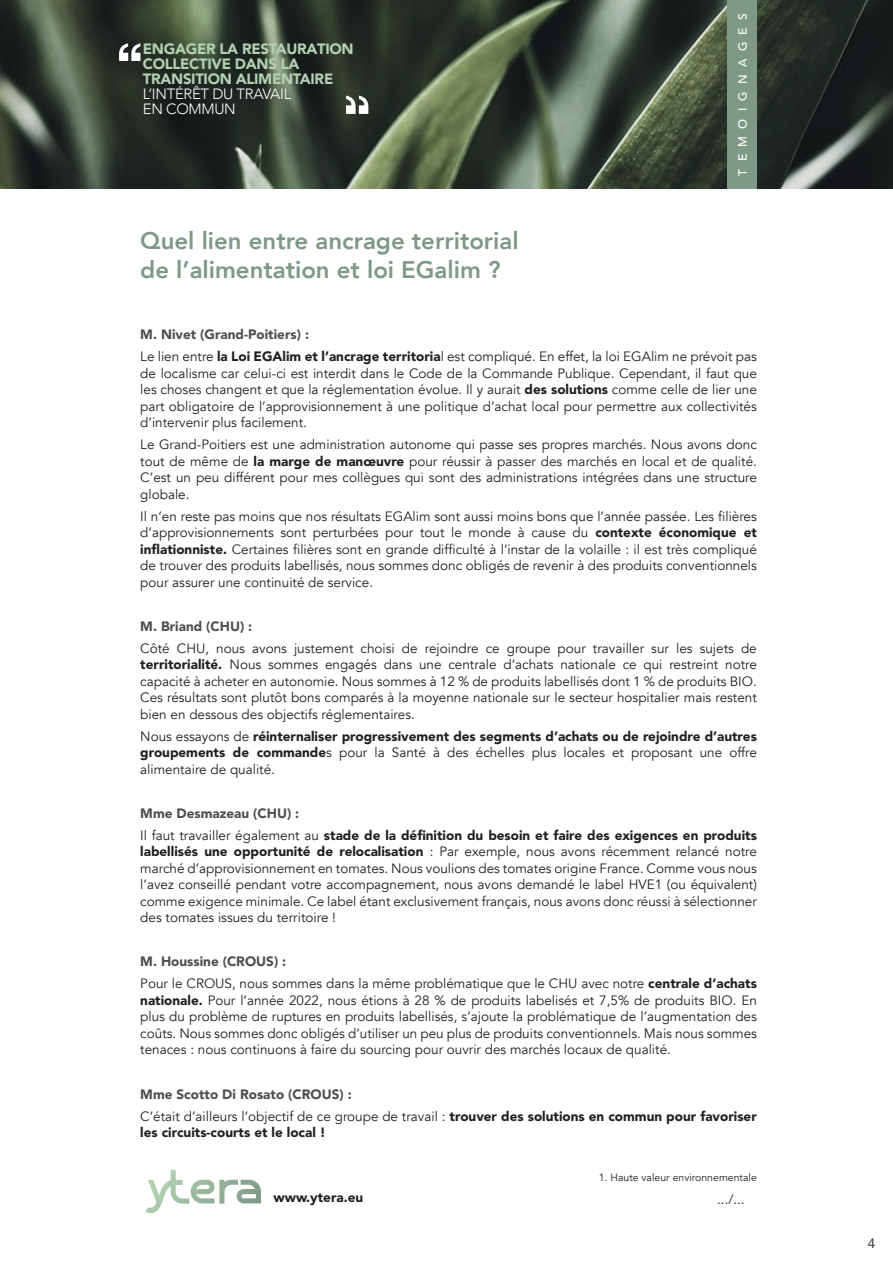
<style>
.page{position:relative;width:893px;height:1263px;background:#fff}
.page>*{position:absolute;margin:0;border:0;box-sizing:border-box;transform-origin:0 0}
.t1{font:800 24px/28.8px "Avenir";color:#7e9986}
.t2{font:900 14.85px/14.9px "Avenir";letter-spacing:-.02em;color:#b1d1b0}
.t3{font:300 14.85px/14.9px "Avenir";letter-spacing:-.02em;color:#fff}
.t4{font:13.5px/16.5px "Avenir";color:#231f20;text-align:justify}
.t5{font:900 13.5px/16.5px "Avenir";color:#231f20;text-align:justify}
.t6{font:900 13.5px "Avenir";color:#4d4f4e}
.t7{font:500 12px "Avenir";letter-spacing:.61em;color:#fff}
.t8{font:10.5px "Avenir";color:#231f20}
.s1{font-weight:900;color:#4d4f4e}
.s2{font-weight:900}
.s3{font-weight:400}
.s4{color:#4d4f4e}
</style>
<div class="page">
<img style="left:0;top:0;width:893px;height:188px">
<svg style="left:119px;top:43px;width:21px;height:18px"></svg>
<svg style="left:346px;top:96px;width:22px;height:18px"></svg>
<div style="left:728px;top:0;width:29px;height:188px;background:#7e9986"></div>
<svg style="left:145px;top:1170px;width:116px;height:43px"></svg>
<p class="t2" style="left:143px;top:43px;width:212px">ENGAGER LA RESTAURATION<br>COLLECTIVE DANS LA<br>TRANSITION ALIMENTAIRE</p>
<p class="t3" style="left:143px;top:87px;width:150px">L’INTÉRÊT DU TRAVAIL<br>EN COMMUN</p>
<h1 class="t1" style="left:140px;top:226px;width:380px">Quel lien entre ancrage territorial de l’alimentation et loi EGalim ?</h1>
<p class="t7" style="left:732px;top:176px;width:164px;rotate:-90deg">TEMOIGNAGES</p>
<p class="t4" style="left:140px;top:324px;width:618px;line-height:22px"><span class="s1">M. Nivet (Grand-Poitiers) :<br></span>Le lien entre <span class="s2">la Loi EGAlim et l’ancrage territoria</span>l est compliqué. En effet, la loi EGAlim ne prévoit pas</p>
<p class="t4" style="left:140px;top:365px;width:618px">de localisme car celui-ci est interdit dans le Code de la Commande Publique. Cependant, il faut que les choses changent et que la réglementation évolue. Il y aurait <span class="s2">des solutions</span> comme celle de lier une part obligatoire de l’approvisionnement à une politique d’achat local pour permettre aux collectivités d’intervenir plus facilement.</p>
<p class="t4" style="left:140px;top:436px;width:618px">Le Grand-Poitiers est une administration autonome qui passe ses propres marchés. Nous avons donc tout de même de <span class="s2">la marge de manœuvre</span> pour réussir à passer des marchés en local et de qualité.<br>C’est un peu différent pour mes collègues qui sont des administrations intégrées dans une structure globale.</p>
<p class="t4" style="left:140px;top:508px;width:618px">Il n’en reste pas moins que nos résultats EGAlim sont aussi moins bons que l’année passée. Les filières d’approvisionnements sont perturbées pour tout le monde à cause du <span class="s2">contexte économique et inflationniste.</span> Certaines filières sont en grande difficulté à l’instar de la volaille : il est très compliqué de trouver des produits labellisés, nous sommes donc obligés de revenir à des produits conventionnels pour assurer une continuité de service.</p>
<p class="t6" style="left:140px;top:616px;width:113px">M. Briand (CHU) :</p>
<p class="t4" style="left:140px;top:640px;width:618px">Côté CHU, nous avons justement choisi de rejoindre ce groupe pour travailler sur les sujets de <span class="s2">territorialité.</span> Nous sommes engagés dans une centrale d’achats nationale ce qui restreint notre capacité à acheter en autonomie. Nous sommes à 12 % de produits labellisés dont 1 % de produits BIO.<br>Ces résultats sont plutôt bons comparés à la moyenne nationale sur le secteur hospitalier mais restent bien en dessous des objectifs réglementaires.</p>
<p class="t5" style="left:140px;top:728px;width:618px"><span class="s3">Nous essayons de</span> réinternaliser progressivement des segments d’achats ou de rejoindre d’autres groupements de commande<span class="s3">s pour la Santé à des échelles plus locales et proposant une offre alimentaire de qualité.</span></p>
<p class="t5" style="left:140px;top:803px;width:618px;line-height:22px"><span class="s4">Mme Desmazeau (CHU) :<br></span><span class="s3">Il faut travailler également au</span> stade de la définition du besoin et faire des exigences en produits</p>
<p class="t4" style="left:140px;top:844px;width:618px"><span class="s2">labellisés une opportunité de relocalisation</span> : Par exemple, nous avons récemment relancé notre marché d’approvisionnement en tomates. Nous voulions des tomates origine France. Comme vous nous l’avez conseillé pendant votre accompagnement, nous avons demandé le label HVE1 (ou équivalent) comme exigence minimale. Ce label étant exclusivement français, nous avons donc réussi à sélectionner des tomates issues du territoire !</p>
<p class="t4" style="left:140px;top:951px;width:618px;line-height:22px"><span class="s1">M. Houssine (CROUS) :<br></span>Pour le CROUS, nous sommes dans la même problématique que le CHU avec notre <span class="s2">centrale d’achats</span></p>
<p class="t4" style="left:140px;top:992px;width:618px"><span class="s2">nationale.</span> Pour l’année 2022, nous étions à 28 % de produits labelisés et 7,5% de produits BIO. En plus du problème de ruptures en produits labellisés, s’ajoute la problématique de l’augmentation des coûts. Nous sommes donc obligés d’utiliser un peu plus de produits conventionnels. Mais nous sommes tenaces : nous continuons à faire du sourcing pour ouvrir des marchés locaux de qualité.</p>
<p class="t4" style="left:140px;top:1083px;width:618px;line-height:22px"><span class="s1">Mme Scotto Di Rosato (CROUS) :<br></span>C’était d’ailleurs l’objectif de ce groupe de travail : <span class="s2">trouver des solutions en commun pour favoriser</span></p>
<p class="t5" style="left:140px;top:1125px;width:187px">les circuits-courts et le local !</p>
<p class="t8" style="left:599px;top:1171px;width:160px">1. Haute valeur environnementale</p>
<p class="t4" style="left:717px;top:1191px;width:29px">.../...</p>
<p class="t5" style="left:274px;top:1190px;width:91px">www.ytera.eu</p>
<p class="t4" style="left:868px;top:1236px;width:9px">4</p>
</div>
